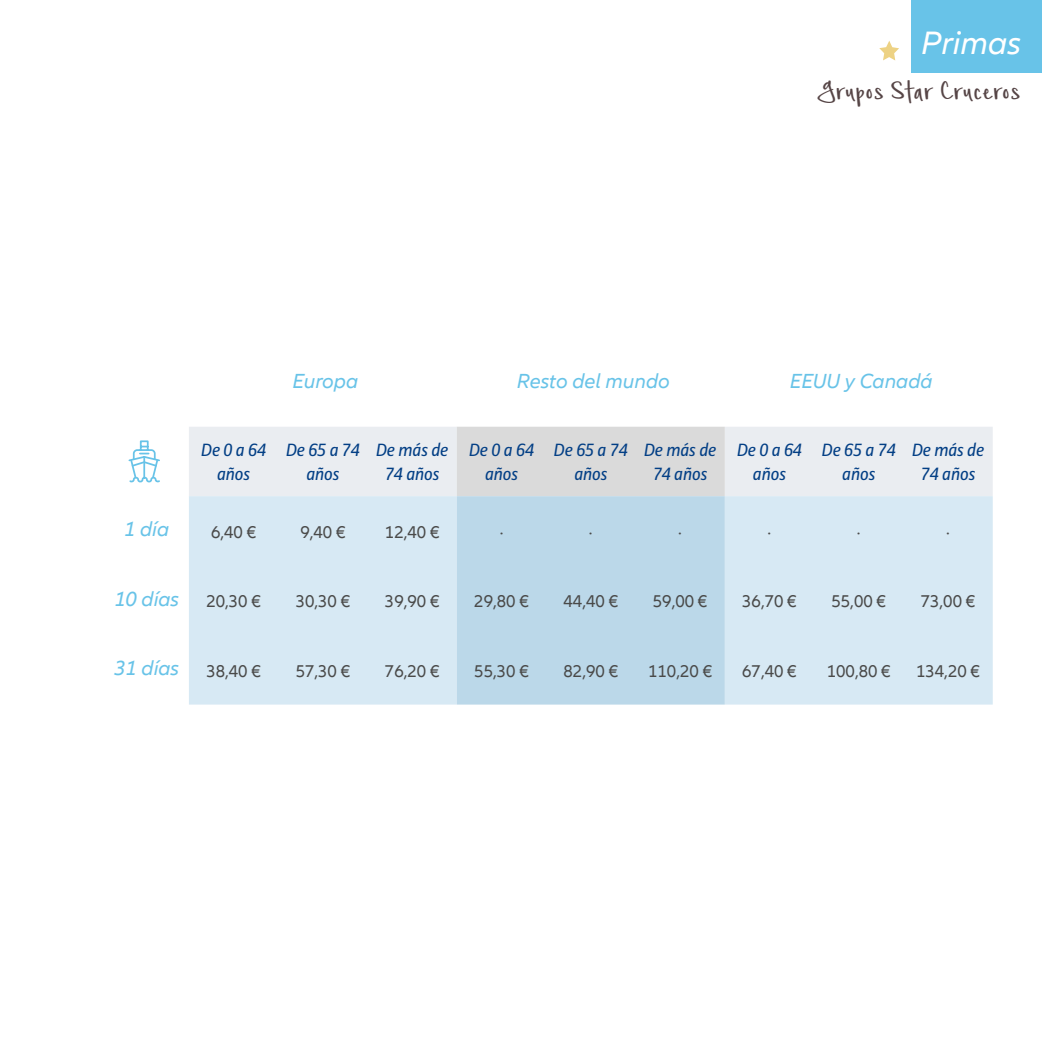
<style>
.page{position:relative;width:1042px;height:1042px;background:#fff}
.page>*{position:absolute;margin:0;border:0;box-sizing:border-box;transform-origin:0 0}
.t1{font:37.1px "Simple Joys";letter-spacing:-.01em;color:#564546}
.t2{font:italic 33.25px "Allianz Neo";color:#fff}
.Cabecera_VIAJE{font:italic 21px "Allianz Neo";color:#68c3e8}
.text_table_centered{font:17.5px "Allianz Neo";color:#4a4a49}
.Sub_head_EDADES{font:italic 17.5px/24.5px "Allianz Sans";color:#033f85;text-align:center}
</style>
<div class="page">
<div style="left:911px;top:0;width:131px;height:73px;background:#68c3e8"></div>
<svg style="left:879px;top:41px;width:20px;height:19px"></svg>
<div style="left:189px;top:427px;width:803px;height:69px;background:#eaedf1"></div>
<div style="left:457px;top:427px;width:268px;height:69px;background:#dadada"></div>
<div style="left:189px;top:496px;width:803px;height:208px;background:#d7e9f4"></div>
<div style="left:457px;top:496px;width:268px;height:208px;background:#bbd8e9"></div>
<svg style="left:128px;top:440px;width:32px;height:42px"></svg>
<p class="t2" style="left:921px;top:24px;width:101px">Primas</p>
<p class="t1" style="left:817px;top:75px;width:205px">Grupos Star Cruceros</p>
<p class="Cabecera_VIAJE" style="left:292px;top:369px;width:68px">Europa</p>
<p class="Cabecera_VIAJE" style="left:517px;top:369px;width:155px">Resto del mundo</p>
<p class="Cabecera_VIAJE" style="left:790px;top:369px;width:144px">EEUU y Canadá</p>
<p class="Sub_head_EDADES" style="left:201px;top:437px;width:66px">De 0 a 64 años</p>
<p class="Sub_head_EDADES" style="left:286px;top:437px;width:75px">De 65 a 74 años</p>
<p class="Sub_head_EDADES" style="left:376px;top:437px;width:74px">De más de<br>74 años</p>
<p class="Sub_head_EDADES" style="left:469px;top:437px;width:66px">De 0 a 64 años</p>
<p class="Sub_head_EDADES" style="left:554px;top:437px;width:75px">De 65 a 74 años</p>
<p class="Sub_head_EDADES" style="left:644px;top:437px;width:74px">De más de<br>74 años</p>
<p class="Sub_head_EDADES" style="left:737px;top:437px;width:66px">De 0 a 64 años</p>
<p class="Sub_head_EDADES" style="left:822px;top:437px;width:75px">De 65 a 74 años</p>
<p class="Sub_head_EDADES" style="left:912px;top:437px;width:74px">De más de<br>74 años</p>
<p class="Cabecera_VIAJE" style="left:124px;top:517px;width:46px">1 día</p>
<p class="text_table_centered" style="left:211px;top:522px;width:47px">6,40 €</p>
<p class="text_table_centered" style="left:300px;top:522px;width:47px">9,40 €</p>
<p class="text_table_centered" style="left:385px;top:522px;width:56px">12,40 €</p>
<p class="text_table_centered" style="left:500px;top:522px;width:5px">·</p>
<p class="text_table_centered" style="left:589px;top:522px;width:5px">·</p>
<p class="text_table_centered" style="left:678px;top:522px;width:5px">·</p>
<p class="text_table_centered" style="left:767px;top:522px;width:5px">·</p>
<p class="text_table_centered" style="left:857px;top:522px;width:5px">·</p>
<p class="text_table_centered" style="left:946px;top:522px;width:5px">·</p>
<p class="Cabecera_VIAJE" style="left:114px;top:587px;width:66px">10 días</p>
<p class="text_table_centered" style="left:206px;top:591px;width:56px">20,30 €</p>
<p class="text_table_centered" style="left:296px;top:591px;width:56px">30,30 €</p>
<p class="text_table_centered" style="left:385px;top:591px;width:56px">39,90 €</p>
<p class="text_table_centered" style="left:474px;top:591px;width:56px">29,80 €</p>
<p class="text_table_centered" style="left:563px;top:591px;width:56px">44,40 €</p>
<p class="text_table_centered" style="left:653px;top:591px;width:56px">59,00 €</p>
<p class="text_table_centered" style="left:742px;top:591px;width:56px">36,70 €</p>
<p class="text_table_centered" style="left:831px;top:591px;width:56px">55,00 €</p>
<p class="text_table_centered" style="left:921px;top:591px;width:56px">73,00 €</p>
<p class="Cabecera_VIAJE" style="left:114px;top:656px;width:66px">31 días</p>
<p class="text_table_centered" style="left:206px;top:661px;width:56px">38,40 €</p>
<p class="text_table_centered" style="left:296px;top:661px;width:56px">57,30 €</p>
<p class="text_table_centered" style="left:385px;top:661px;width:56px">76,20 €</p>
<p class="text_table_centered" style="left:474px;top:661px;width:56px">55,30 €</p>
<p class="text_table_centered" style="left:563px;top:661px;width:56px">82,90 €</p>
<p class="text_table_centered" style="left:648px;top:661px;width:65px">110,20 €</p>
<p class="text_table_centered" style="left:742px;top:661px;width:56px">67,40 €</p>
<p class="text_table_centered" style="left:827px;top:661px;width:65px">100,80 €</p>
<p class="text_table_centered" style="left:916px;top:661px;width:65px">134,20 €</p>
</div>
